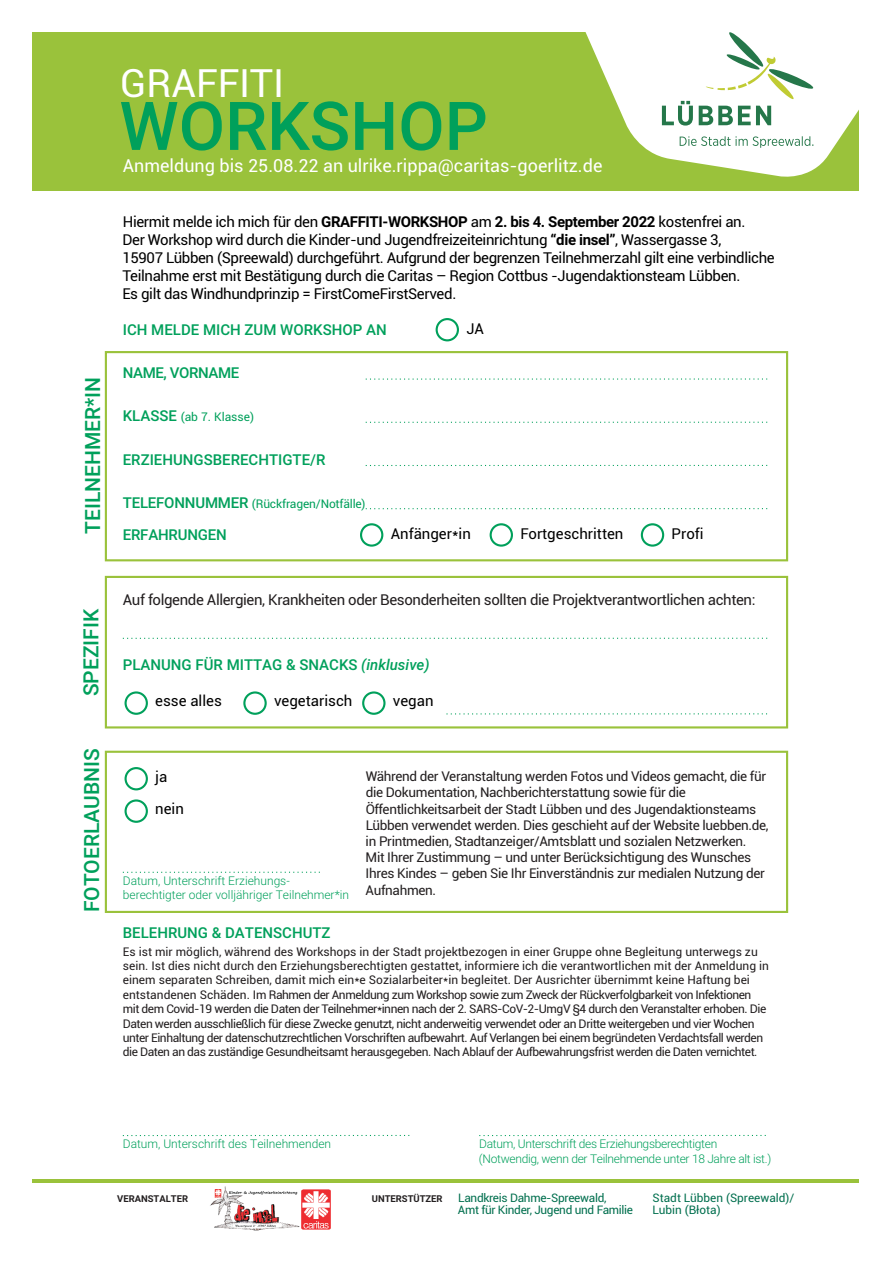
<style>
.page{position:relative;width:893px;height:1263px;background:#fff}
.page>*{position:absolute;margin:0;border:0;box-sizing:border-box;transform-origin:0 0}
.t1{font:500 67.35px "Roboto";color:#00a05b}
.t2{font:39px "Roboto";color:#fff}
.t3{font:500 21px "Roboto";color:#00a05b}
.t4{font:18px "Roboto";color:#fff}
.t5{font:15px/18px "Roboto";letter-spacing:-.025em;color:#000}
.t6{font:500 15px "Roboto";color:#00a05b}
.t7{font:15px "Roboto";letter-spacing:-.025em;color:#231f20}
.t8{font:15px "Roboto";color:#000}
.t9{font:500 15px "Roboto";letter-spacing:-.025em;color:#00a05b}
.t10{font:13.5px/16.2px "Roboto";letter-spacing:-.025em;color:#231f20}
.t11{font:12px/14.4px "Roboto";letter-spacing:-.035em;color:#231f20}
.t12{font:300 12px/14.4px "Roboto";color:#00a05b}
.t13{font:300 12px/14.4px "Roboto";letter-spacing:-.025em;color:#00a05b}
.t14{font:12px "Roboto";color:#00a05b}
.t15{font:11.85px/12.5px "Roboto";letter-spacing:-.025em;color:#016f4e}
.t16{font:11.85px/12.5px "Roboto";color:#016f4e}
.t17{font:700 9.45px "Roboto";color:#231f20}
.s1{font-weight:700}
.s2{font-weight:500;font-size:15px}
.s3{font-style:italic}
</style>
<div class="page">
<div style="left:0;top:0;width:893px;height:191px;background:#9ac23b"></div>
<hr style="left:0;top:1179px;width:893px;height:4px;background:#9ac23b">
<div style="left:0;top:0;width:893px;height:32px;background:#fff"></div>
<div style="left:861px;top:0;width:32px;height:1263px;background:#fff"></div>
<svg style="left:585px;top:32px;width:274px;height:145px;fill:#fff"></svg>
<svg style="left:662px;top:32px;width:152px;height:94px;background:#e1ece3"></svg>
<svg style="left:680px;top:136px;width:133px;height:12px;background:#d3e3db"></svg>
<div style="left:859px;top:0;width:32px;height:1263px;background:#fff"></div>
<svg style="left:366px;top:378px;width:402px;height:2px"></svg>
<svg style="left:366px;top:465px;width:402px;height:1px"></svg>
<svg style="left:366px;top:508px;width:402px;height:1px"></svg>
<svg style="left:366px;top:422px;width:402px;height:1px"></svg>
<svg style="left:123px;top:638px;width:645px;height:1px"></svg>
<svg style="left:446px;top:713px;width:322px;height:1px"></svg>
<div style="left:125px;top:691px;width:23px;height:24px;border:2px solid #00a05b;border-radius:50%"></div>
<div style="left:243px;top:691px;width:24px;height:24px;border:2px solid #00a05b;border-radius:50%"></div>
<div style="left:362px;top:691px;width:24px;height:24px;border:2px solid #00a05b;border-radius:50%"></div>
<div style="left:125px;top:767px;width:23px;height:23px;border:2px solid #00a05b;border-radius:50%"></div>
<div style="left:105px;top:351px;width:683px;height:210px;border:2px solid #9ac23b"></div>
<div style="left:105px;top:576px;width:683px;height:152px;border:2px solid #9ac23b"></div>
<div style="left:105px;top:751px;width:683px;height:162px;border:2px solid #9ac23b"></div>
<div style="left:125px;top:799px;width:23px;height:24px;border:2px solid #00a05b;border-radius:50%"></div>
<svg style="left:123px;top:872px;width:197px;height:1px"></svg>
<svg style="left:123px;top:1135px;width:287px;height:1px"></svg>
<svg style="left:479px;top:1135px;width:287px;height:1px"></svg>
<div style="left:0;top:1px;width:32px;height:1262px;background:#fff"></div>
<div style="left:360px;top:523px;width:23px;height:24px;border:2px solid #00a05b;border-radius:50%"></div>
<div style="left:490px;top:523px;width:23px;height:24px;border:2px solid #00a05b;border-radius:50%"></div>
<div style="left:641px;top:523px;width:23px;height:24px;border:2px solid #00a05b;border-radius:50%"></div>
<div style="left:436px;top:318px;width:23px;height:23px;border:2px solid #00a05b;border-radius:50%"></div>
<img style="left:210px;top:1186px;width:121px;height:45px">
<h3 class="t3" style="left:85px;top:534px;width:159px;rotate:-90deg">TEILNEHMER*IN</h3>
<h3 class="t3" style="left:83px;top:696px;width:89px;rotate:-90deg">SPEZIFIK</h3>
<h3 class="t3" style="left:84px;top:912px;width:166px;rotate:-90deg">FOTOERLAUBNIS</h3>
<h2 class="t2" style="left:120px;top:68px;width:165px">GRAFFITI</h2>
<h1 class="t1" style="left:119px;top:99px;width:370px">WORKSHOP</h1>
<h3 class="t4" style="left:123px;top:159px;width:481px">Anmeldung bis 25.08.22 an ulrike.rippa@caritas-goerlitz.de</h3>
<p class="t5" style="left:122px;top:214px;width:654px">Hiermit melde ich mich für den <span class="s1">GRAFFITI-WORKSHOP</span> am <span class="s1">2. bis 4. September 2022</span> kostenfrei an.<br>Der Workshop wird durch die Kinder-und Jugendfreizeiteinrichtung <span class="s1">“die insel”</span>, Wassergasse 3,<br>15907 Lübben (Spreewald) durchgeführt. Aufgrund der begrenzen Teilnehmerzahl gilt eine verbindliche Teilnahme erst mit Bestätigung durch die Caritas – Region Cottbus -Jugendaktionsteam Lübben.<br>Es gilt das Windhundprinzip = FirstComeFirstServed.</p>
<p class="t6" style="left:123px;top:324px;width:265px">ICH MELDE MICH ZUM WORKSHOP AN</p>
<p class="t5" style="left:466px;top:321px;width:19px">JA</p>
<p class="t9" style="left:123px;top:367px;width:118px">NAME, VORNAME</p>
<p class="t14" style="left:123px;top:412px;width:133px"><span class="s2">KLASSE</span> (ab 7. Klasse)</p>
<p class="t6" style="left:123px;top:453px;width:204px">ERZIEHUNGSBERECHTIGTE/R</p>
<p class="t14" style="left:123px;top:499px;width:244px"><span class="s2">TELEFONNUMMER</span> (Rückfragen/Notfälle)</p>
<p class="t6" style="left:123px;top:529px;width:105px">ERFAHRUNGEN</p>
<p class="t8" style="left:391px;top:528px;width:82px">Anfänger*in</p>
<p class="t8" style="left:520px;top:528px;width:105px">Fortgeschritten</p>
<p class="t5" style="left:672px;top:526px;width:34px">Profi</p>
<p class="t7" style="left:123px;top:594px;width:634px">Auf folgende Allergien, Krankheiten oder Besonderheiten sollten die Projektverantwortlichen achten:</p>
<p class="t6" style="left:123px;top:659px;width:308px">PLANUNG FÜR MITTAG &amp; SNACKS <span class="s3">(inklusive)</span></p>
<p class="t8" style="left:155px;top:695px;width:68px">esse alles</p>
<p class="t8" style="left:274px;top:695px;width:80px">vegetarisch</p>
<p class="t5" style="left:393px;top:693px;width:42px">vegan</p>
<p class="t5" style="left:155px;top:769px;width:14px">ja</p>
<p class="t10" style="left:366px;top:770px;width:404px">Während der Veranstaltung werden Fotos und Videos gemacht, die für die Dokumentation, Nachberichterstattung sowie für die Öffentlichkeitsarbeit der Stadt Lübben und des Jugendaktionsteams Lübben verwendet werden. Dies geschieht auf der Website luebben.de, in Printmedien, Stadtanzeiger/Amtsblatt und sozialen Netzwerken.<br>Mit Ihrer Zustimmung – und unter Berücksichtigung des Wunsches Ihres Kindes – geben Sie Ihr Einverständnis zur medialen Nutzung der Aufnahmen.</p>
<p class="t5" style="left:155px;top:801px;width:30px">nein</p>
<p class="t12" style="left:123px;top:875px;width:228px">Datum, Unterschrift Erziehungs&shy;berechtigter oder volljähriger Teilnehmer*in</p>
<p class="t6" style="left:123px;top:927px;width:209px">BELEHRUNG &amp; DATENSCHUTZ</p>
<p class="t11" style="left:123px;top:945px;width:648px">Es ist mir möglich, während des Workshops in der Stadt projektbezogen in einer Gruppe ohne Begleitung unterwegs zu sein. Ist dies nicht durch den Erziehungsberechtigten gestattet, informiere ich die verantwortlichen mit der Anmeldung in einem separaten Schreiben, damit mich ein*e Sozialarbeiter*in begleitet. Der Ausrichter übernimmt keine Haftung bei entstandenen Schäden. Im Rahmen der Anmeldung zum Workshop sowie zum Zweck der Rückverfolgbarkeit von Infektionen mit dem Covid-19 werden die Daten der Teilnehmer*innen nach der 2. SARS-CoV-2-UmgV §4 durch den Veranstalter erhoben. Die Daten werden ausschließlich für diese Zwecke genutzt, nicht anderweitig verwendet oder an Dritte weitergeben und vier Wochen unter Einhaltung der datenschutzrechtlichen Vorschriften aufbewahrt. Auf Verlangen bei einem begründeten Verdachtsfall werden die Daten an das zuständige Gesundheitsamt herausgegeben. Nach Ablauf der Aufbewahrungsfrist werden die Daten vernichtet.</p>
<p class="t12" style="left:123px;top:1138px;width:210px">Datum, Unterschrift des Teilnehmenden</p>
<p class="t13" style="left:479px;top:1138px;width:294px">Datum, Unterschrift des Erziehungsberechtigten (Notwendig, wenn der Teilnehmende unter 18 Jahre alt ist.)</p>
<p class="t17" style="left:372px;top:1194px;width:72px">UNTERSTÜTZER</p>
<p class="t16" style="left:653px;top:1192px;width:143px">Stadt Lübben (Spreewald)/<br>Lubin (Bùota)</p>
<p class="t17" style="left:117px;top:1194px;width:72px">VERANSTALTER</p>
<p class="t15" style="left:458px;top:1192px;width:177px">Landkreis Dahme-Spreewald,<br>Amt für Kinder, Jugend und Familie</p>
</div>
